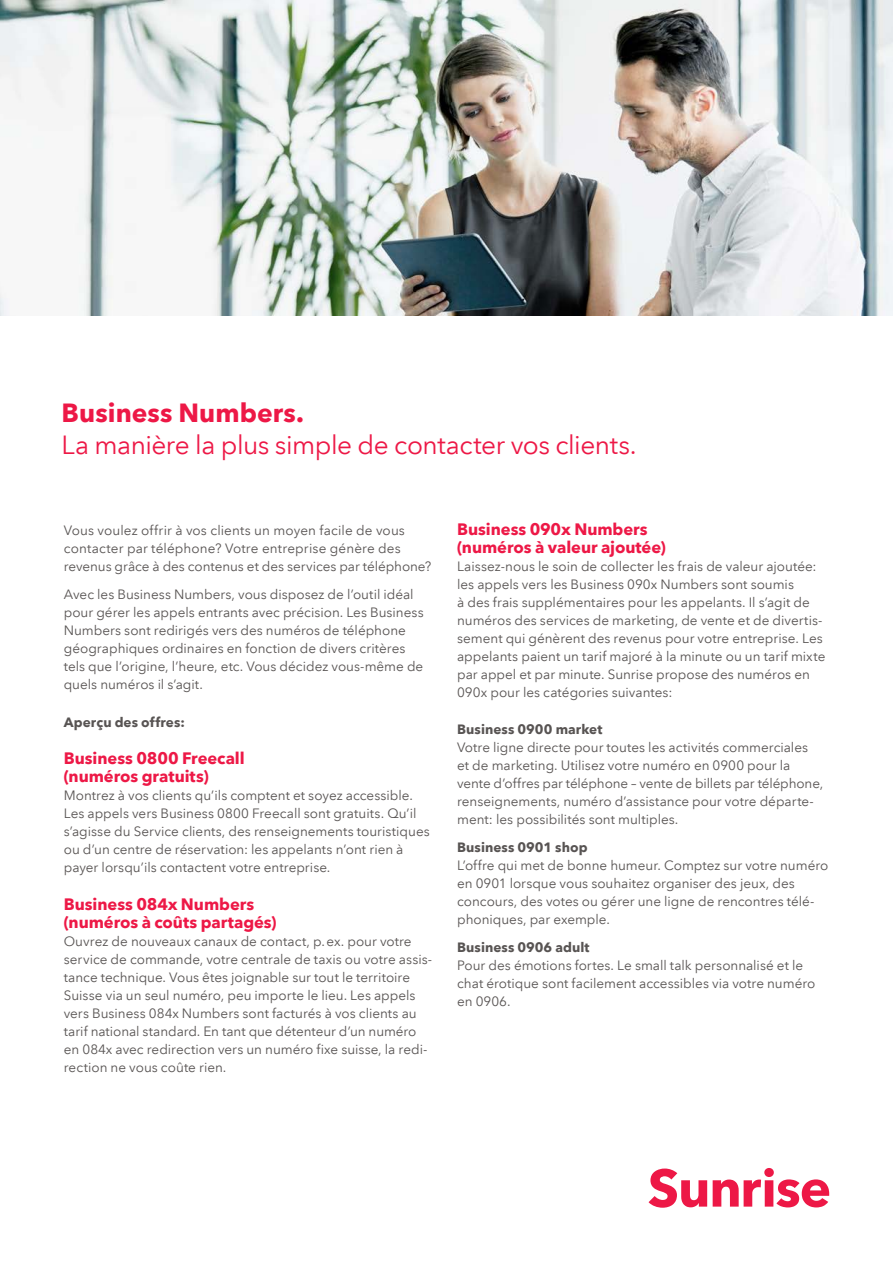
<style>
.page{position:relative;width:893px;height:1263px;background:#fff}
.page>*{position:absolute;margin:0;border:0;box-sizing:border-box;transform-origin:0 0}
.t1{font:26.25px "Avenir Next LT Pro";letter-spacing:-.02em;color:#ed1846}
.t2{font:700 26.25px "Avenir Next LT Pro";color:#ed1846}
.t3{font:700 16.5px/18px "Avenir Next LT Pro";letter-spacing:-.005em;color:#ed1846}
.t4{font:13.5px/18px "Avenir Next LT Pro";color:#585453}
.t5{font:700 13.5px "Avenir Next LT Pro";letter-spacing:.005em;color:#585453}
</style>
<div class="page">
<svg style="left:649px;top:1168px;width:180px;height:40px"></svg>
<img style="left:0;top:0;width:893px;height:316px">
<h1 class="t2" style="left:62px;top:397px;width:244px">Business Numbers.</h1>
<h1 class="t1" style="left:62px;top:429px;width:577px">La manière la plus simple de contacter vos clients.</h1>
<p class="t4" style="left:64px;top:521px;width:369px">Vous voulez offrir à vos clients un moyen facile de vous contacter par téléphone? Votre entreprise génère des revenus grâce à des contenus et des services par téléphone?</p>
<p class="t4" style="left:64px;top:585px;width:361px">Avec les Business Numbers, vous disposez de l’outil idéal pour gérer les appels entrants avec précision. Les Business Numbers sont redirigés vers des numéros de téléphone géographiques ordinaires en fonction de divers critères tels que l’origine, l’heure, etc. Vous décidez vous-même de quels numéros il s’agit.</p>
<p class="t5" style="left:64px;top:713px;width:123px">Aperçu des offres:</p>
<p class="t3" style="left:64px;top:749px;width:182px">Business 0800 Freecall (numéros gratuits)</p>
<p class="t4" style="left:64px;top:786px;width:367px">Montrez à vos clients qu’ils comptent et soyez accessible.<br>Les appels vers Business 0800 Freecall sont gratuits. Qu’il s’agisse du Service clients, des renseignements touristiques ou d’un centre de réservation: les appelants n’ont rien à payer lorsqu’ils contactent votre entreprise.</p>
<p class="t3" style="left:64px;top:895px;width:214px">Business 084x Numbers (numéros à coûts partagés)</p>
<p class="t4" style="left:64px;top:932px;width:370px">Ouvrez de nouveaux canaux de contact, p.ex. pour votre service de commande, votre centrale de taxis ou votre assis&shy;tance technique. Vous êtes joignable sur tout le territoire Suisse via un seul numéro, peu importe le lieu. Les appels vers Business 084x Numbers sont facturés à vos clients au tarif national standard. En tant que détenteur d’un numéro en 084x avec redirection vers un numéro fixe suisse, la redi&shy;rection ne vous coûte rien.</p>
<p class="t3" style="left:457px;top:520px;width:210px">Business 090x Numbers (numéros à valeur ajoutée)</p>
<p class="t4" style="left:457px;top:557px;width:370px">Laissez-nous le soin de collecter les frais de valeur ajoutée: les appels vers les Business 090x Numbers sont soumis<br>à des frais supplémentaires pour les appelants. Il s’agit de numéros des services de marketing, de vente et de divertis&shy;sement qui génèrent des revenus pour votre entreprise. Les appelants paient un tarif majoré à la minute ou un tarif mixte par appel et par minute. Sunrise propose des numéros en 090x pour les catégories suivantes:</p>
<p class="t5" style="left:457px;top:721px;width:147px">Business 0900 market</p>
<p class="t4" style="left:457px;top:739px;width:368px">Votre ligne directe pour toutes les activités commerciales et de marketing. Utilisez votre numéro en 0900 pour la vente d’offres par téléphone – vente de billets par téléphone, renseignements, numéro d’assistance pour votre départe&shy;ment: les possibilités sont multiples.</p>
<p class="t5" style="left:457px;top:839px;width:132px">Business 0901 shop</p>
<p class="t4" style="left:457px;top:856px;width:373px">L’offre qui met de bonne humeur. Comptez sur votre numéro en 0901 lorsque vous souhaitez organiser des jeux, des concours, des votes ou gérer une ligne de rencontres télé&shy;phoniques, par exemple.</p>
<p class="t5" style="left:457px;top:939px;width:134px">Business 0906 adult</p>
<p class="t4" style="left:457px;top:956px;width:360px">Pour des émotions fortes. Le small talk personnalisé et le chat érotique sont facilement accessibles via votre numéro en 0906.</p>
</div>
